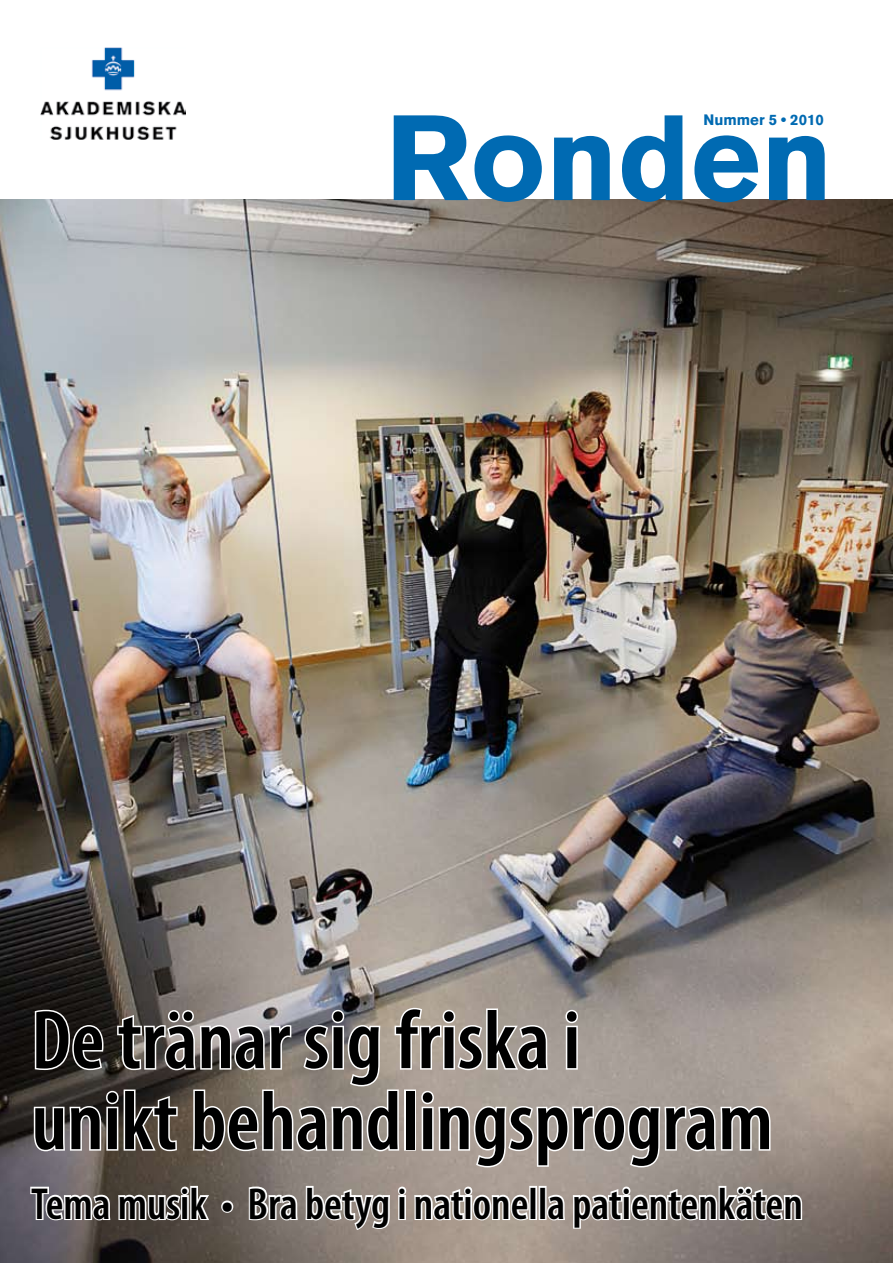
<style>
.page{position:relative;width:893px;height:1263px;background:#fff}
.page>*{position:absolute;margin:0;border:0;box-sizing:border-box;transform-origin:0 0}
.t1{font:700 120px "Akzidenz Grotesk BE";color:#006ab2}
.t2{font:600 condensed 84px/81px "Myriad Pro";color:#000}
.t3{font:600 condensed 45px "Myriad Pro";color:#000}
.t4{font:700 15px "Akzidenz Grotesk BE";color:#006ab2}
</style>
<div class="page">
<img style="left:0;top:200px;width:893px;height:1063px">
<svg style="left:32px;top:1006px;width:740px;height:163px"></svg>
<img style="left:40px;top:47px;width:145px;height:92px">
<svg style="left:29px;top:1184px;width:183px;height:38px"></svg>
<div style="left:221px;top:1200px;width:12px;height:13px;border:3px solid #fff;border-radius:50%"></div>
<svg style="left:247px;top:1184px;width:283px;height:48px"></svg>
<div style="left:529px;top:1186px;width:8px;height:34px;border:3px solid #fff"></div>
<div style="left:539px;top:1186px;width:7px;height:34px;border:3px solid #fff"></div>
<svg style="left:545px;top:1184px;width:259px;height:46px"></svg>
<p class="t4" style="left:703px;top:111px;width:122px">Nummer 5 • 2010</p>
<h1 class="t1" style="left:386px;top:89px;width:449px">Ronden</h1>
<h2 class="t2" style="left:31px;top:998px;width:743px">De tränar sig friska i<br>unikt behandlingsprogram</h2>
<p class="t3" style="left:31px;top:1176px;width:773px">Tema musik • Bra betyg i nationella patientenkäten</p>
</div>
